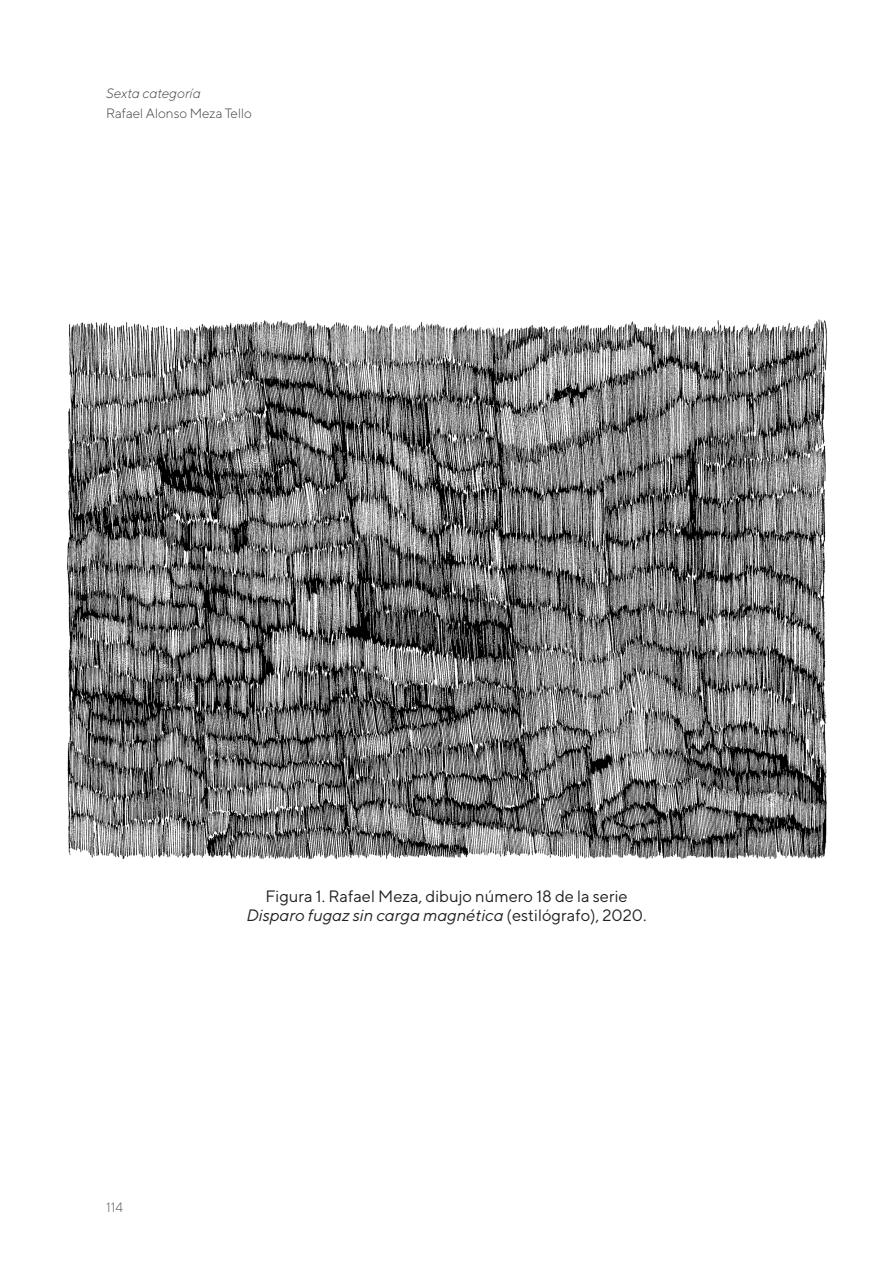
<style>
.page{position:relative;width:893px;height:1263px;background:#fff}
.page>*{position:absolute;margin:0;border:0;box-sizing:border-box;transform-origin:0 0}
.cuerpo-texto{font:italic 16.5px "TT Norms";color:#231f20}
.cuerpo-texto-2{font:16.5px "TT Norms";color:#231f20}
.t1{font:300 13.5px "TT Norms";color:#383c3f}
.t2{font:italic 300 13.5px "TT Norms";color:#383c3f}
.t3{font:300 13.5px "TT Norms";color:#585b5c}
.s1{font-style:normal}
</style>
<div class="page">
<img style="left:67px;top:319px;width:761px;height:540px">
<p class="t2" style="left:106px;top:85px;width:96px">Sexta categoría</p>
<p class="t1" style="left:106px;top:104px;width:147px">Rafael Alonso Meza Tello</p>
<p class="t3" style="left:106px;top:1199px;width:18px">114</p>
<p class="cuerpo-texto-2" style="left:265px;top:885px;width:364px">Figura 1. Rafael Meza, dibujo número 18 de la serie</p>
<p class="cuerpo-texto" style="left:246px;top:905px;width:401px">Disparo fugaz sin carga magnética <span class="s1">(estilógrafo), 2020.</span></p>
</div>
